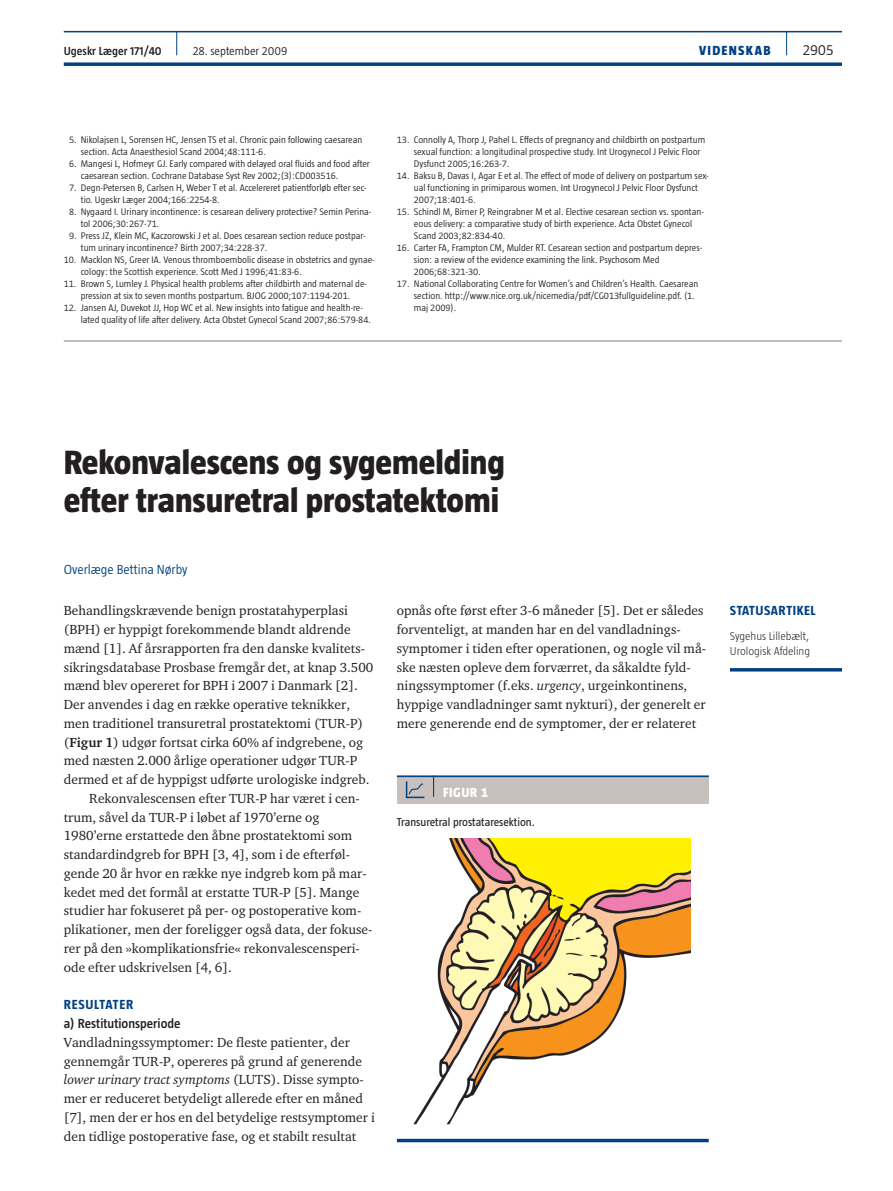
<style>
.page{position:relative;width:893px;height:1191px;background:#fff}
.page>*{position:absolute;margin:0;border:0;box-sizing:border-box;transform-origin:0 0}
.t1{font:800 34.5px/38.2px "Taz";color:#231f20}
.t2{font:300 15px "Taz";color:#231f20}
.t3{font:13.5px/18.8px "ITC Charter Com";color:#231f20}
.t4{font:700 13.5px "Taz";letter-spacing:.04em;color:#014081}
.t5{font:600 13.5px "Taz";color:#231f20}
.t6{font:300 13.5px "Taz";color:#014081}
.t7{font:800 13.5px "Taz";letter-spacing:.095em;color:#014081}
.t8{font:800 13.5px "Taz";letter-spacing:.035em;color:#fff}
.t9{font:600 12px "Taz";color:#231f20}
.t10{font:300 12px "Taz";color:#231f20}
.t11{font:300 11.7px/15.8px "Taz";color:#231f20}
.t12{font:11.7px "Taz";color:#231f20}
.t13{font:300 9.75px/12px "Taz";color:#231f20}
.s1{font-weight:700}
.s2{font-style:italic}
</style>
<div class="page">
<hr style="left:64px;top:31px;width:778px;height:1px;background:#014081">
<svg style="left:64px;top:62px;width:778px;height:4px"></svg>
<svg style="left:786px;top:32px;width:1px;height:23px"></svg>
<svg style="left:176px;top:32px;width:1px;height:23px"></svg>
<hr style="left:64px;top:341px;width:778px;height:1px;background:#867e77">
<hr style="left:730px;top:668px;width:112px;height:3px;background:#014081">
<img style="left:414px;top:838px;width:277px;height:287px">
<div style="left:397px;top:775px;width:312px;height:28px;background:#c7c0bc"></div>
<hr style="left:397px;top:775px;width:312px;height:2px;background:#014081">
<svg style="left:433px;top:775px;width:1px;height:21px"></svg>
<svg style="left:406px;top:781px;width:18px;height:17px"></svg>
<svg style="left:397px;top:1138px;width:312px;height:4px"></svg>
<p class="t9" style="left:64px;top:47px;width:99px">Ugeskr Læger 171/40</p>
<p class="t10" style="left:193px;top:47px;width:96px">28. september 2009</p>
<h3 class="t7" style="left:699px;top:46px;width:73px">VIDENSKAB</h3>
<h2 class="t2" style="left:803px;top:45px;width:32px">2905</h2>
<p class="t13" style="left:81px;top:134px;width:283px;text-indent:-12px">5. Nikolajsen L, Sorensen HC, Jensen TS et al. Chronic pain following caesarean section. Acta Anaesthesiol Scand 2004;48:111-6.</p>
<p class="t13" style="left:81px;top:158px;width:291px;text-indent:-12px">6. Mangesi L, Hofmeyr GJ. Early compared with delayed oral fluids and food after caesarean section. Cochrane Database Syst Rev 2002;(3):CD003516.</p>
<p class="t13" style="left:81px;top:182px;width:287px;text-indent:-12px">7. Degn-Petersen B, Carlsen H, Weber T et al. Accelereret patientforløb efter sec&shy;tio. Ugeskr Læger 2004;166:2254-8.</p>
<p class="t13" style="left:81px;top:206px;width:292px;text-indent:-12px">8. Nygaard I. Urinary incontinence: is cesarean delivery protective? Semin Perina&shy;tol 2006;30:267-71.</p>
<p class="t13" style="left:81px;top:230px;width:286px;text-indent:-12px">9. Press JZ, Klein MC, Kaczorowski J et al. Does cesarean section reduce postpar&shy;tum urinary incontinence? Birth 2007;34:228-37.</p>
<p class="t13" style="left:81px;top:254px;width:295px;text-indent:-17px">10. Macklon NS, Greer IA. Venous thromboembolic disease in obstetrics and gynae&shy;cology: the Scottish experience. Scott Med J 1996;41:83-6.</p>
<p class="t13" style="left:64px;top:278px;width:305px;text-align:center">11. Brown S, Lumley J. Physical health problems after childbirth and maternal de&shy;pression at six to seven months postpartum. BJOG 2000;107:1194-201.</p>
<p class="t13" style="left:81px;top:302px;width:292px;text-indent:-17px">12. Jansen AJ, Duvekot JJ, Hop WC et al. New insights into fatigue and health-re&shy;lated quality of life after delivery. Acta Obstet Gynecol Scand 2007;86:579-84.</p>
<p class="t13" style="left:414px;top:134px;width:293px;text-indent:-17px">13. Connolly A, Thorp J, Pahel L. Effects of pregnancy and childbirth on postpartum sexual function: a longitudinal prospective study. Int Urogynecol J Pelvic Floor<br>Dysfunct 2005;16:263-7.</p>
<p class="t13" style="left:414px;top:170px;width:296px;text-indent:-17px">14. Baksu B, Davas I, Agar E et al. The effect of mode of delivery on postpartum sex&shy;ual functioning in primiparous women. Int Urogynecol J Pelvic Floor Dysfunct<br>2007;18:401-6.</p>
<p class="t13" style="left:414px;top:206px;width:292px;text-indent:-17px">15. Schindl M, Birner P, Reingrabner M et al. Elective cesarean section vs. spontan&shy;eous delivery: a comparative study of birth experience. Acta Obstet Gynecol<br>Scand 2003;82:834-40.</p>
<p class="t13" style="left:414px;top:242px;width:290px;text-indent:-17px">16. Carter FA, Frampton CM, Mulder RT. Cesarean section and postpartum depres&shy;sion: a review of the evidence examining the link. Psychosom Med<br>2006;68:321-30.</p>
<p class="t13" style="left:414px;top:278px;width:286px;text-indent:-17px">17. National Collaborating Centre for Women’s and Children’s Health. Caesarean section. http://www.nice.org.uk/nicemedia/pdf/CG013fullguideline.pdf. (1. maj 2009).</p>
<h1 class="t1" style="left:64px;top:446px;width:442px">Rekonvalescens og sygemelding efter transuretral prostatektomi</h1>
<h3 class="t6" style="left:64px;top:564px;width:125px">Overlæge Bettina Nørby</h3>
<h3 class="t3" style="left:64px;top:602px;width:286px">Behandlingskrævende benign prostatahyperplasi</h3>
<h3 class="t3" style="left:64px;top:621px;width:288px">(BPH) er hyppigt forekommende blandt aldrende</h3>
<h3 class="t3" style="left:64px;top:640px;width:303px">mænd [1]. Af årsrapporten fra den danske kvalitets-</h3>
<h3 class="t3" style="left:64px;top:658px;width:311px">sikringsdatabase Prosbase fremgår det, at knap 3.500</h3>
<h3 class="t3" style="left:64px;top:677px;width:296px">mænd blev opereret for BPH i 2007 i Danmark [2].</h3>
<h3 class="t3" style="left:64px;top:696px;width:288px">Der anvendes i dag en række operative teknikker,</h3>
<h3 class="t3" style="left:64px;top:715px;width:301px">men traditionel transuretral prostatektomi (TUR-P)</h3>
<h3 class="t3" style="left:64px;top:733px;width:301px">(<span class="s1">Figur 1</span>) udgør fortsat cirka 60% af indgrebene, og</h3>
<h3 class="t3" style="left:64px;top:752px;width:295px">med næsten 2.000 årlige operationer udgør TUR-P</h3>
<h3 class="t3" style="left:64px;top:771px;width:307px">dermed et af de hyppigst udførte urologiske indgreb.</h3>
<h3 class="t3" style="left:89px;top:790px;width:272px">Rekonvalescensen efter TUR-P har været i cen-</h3>
<h3 class="t3" style="left:64px;top:808px;width:257px">trum, såvel da TUR-P i løbet af 1970’erne og</h3>
<h3 class="t3" style="left:64px;top:827px;width:290px">1980’erne erstattede den åbne prostatektomi som</h3>
<h3 class="t3" style="left:64px;top:846px;width:288px">standardindgreb for BPH [3, 4], som i de efterføl-</h3>
<h3 class="t3" style="left:64px;top:865px;width:304px">gende 20 år hvor en række nye indgreb kom på mar-</h3>
<h3 class="t3" style="left:64px;top:883px;width:297px">kedet med det formål at erstatte TUR-P [5]. Mange</h3>
<h3 class="t3" style="left:64px;top:902px;width:299px">studier har fokuseret på per- og postoperative kom-</h3>
<h3 class="t3" style="left:64px;top:921px;width:310px">plikationer, men der foreligger også data, der fokuse-</h3>
<h3 class="t3" style="left:64px;top:940px;width:298px">rer på den »komplikationsfrie« rekonvalescensperi-</h3>
<h3 class="t3" style="left:64px;top:958px;width:170px">ode efter udskrivelsen [4, 6].</h3>
<h3 class="t4" style="left:64px;top:999px;width:71px">RESULTATER</h3>
<h3 class="t5" style="left:64px;top:1018px;width:118px">a) Restitutionsperiode</h3>
<p class="t3" style="left:64px;top:1033px;width:313px">Vandladningssymptomer: De fleste patienter, der gennemgår TUR-P, opereres på grund af generende <span class="s2">lower urinary tract symptoms</span> (LUTS). Disse sympto&shy;mer er reduceret betydeligt allerede efter en måned [7], men der er hos en del betydelige restsymptomer i den tidlige postoperative fase, og et stabilt resultat</p>
<p class="t3" style="left:397px;top:602px;width:311px">opnås ofte først efter 3-6 måneder [5]. Det er således forventeligt, at manden har en del vandladnings&shy;symptomer i tiden efter operationen, og nogle vil må&shy;ske næsten opleve dem forværret, da såkaldte fyld&shy;ningssymptomer (f.eks. <span class="s2">urgency</span>, urgeinkontinens, hyppige vandladninger samt nykturi), der generelt er mere generende end de symptomer, der er relateret</p>
<h3 class="t4" style="left:730px;top:605px;width:87px">STATUSARTIKEL</h3>
<p class="t11" style="left:730px;top:628px;width:82px">Sygehus Lillebælt,<br>Urologisk Afdeling</p>
<h3 class="t8" style="left:443px;top:787px;width:46px">FIGUR 1</h3>
<p class="t12" style="left:397px;top:817px;width:139px">Transuretral prostataresektion.</p>
</div>
